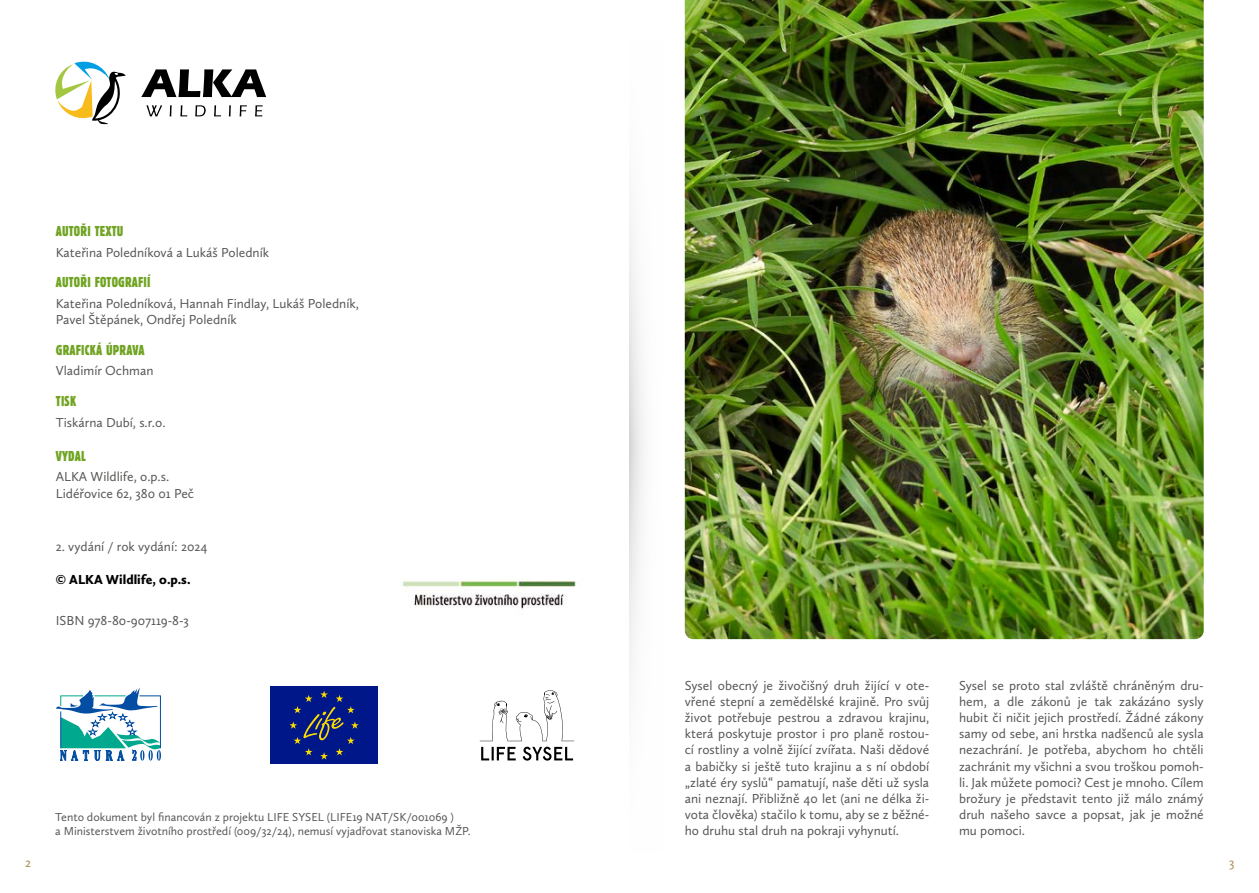
<style>
.page{position:relative;width:1259px;height:893px;background:#fff}
.page>*{position:absolute;margin:0;border:0;box-sizing:border-box;transform-origin:0 0}
.t1{font:15px "Block DOT Regu Extr Cond";letter-spacing:.015em;color:#71a423}
.t2{font:13.5px/16.2px "Calluna Sans";color:#575756;text-align:justify}
.t3{font:900 13.5px "Calluna Sans";color:#000}
.t4{font:13.5px "Calluna Sans";color:#ae8e55}
.t5{font:12px/14.4px "Calluna Sans";color:#575756}
</style>
<div class="page">
<img style="left:685px;top:0;width:518px;height:639px">
<svg style="left:55px;top:61px;width:71px;height:64px"></svg>
<svg style="left:141px;top:69px;width:125px;height:28px"></svg>
<svg style="left:146px;top:105px;width:16px;height:11px"></svg>
<svg style="left:170px;top:105px;width:2px;height:11px"></svg>
<svg style="left:180px;top:105px;width:7px;height:11px"></svg>
<svg style="left:195px;top:105px;width:11px;height:11px"></svg>
<svg style="left:214px;top:105px;width:7px;height:11px"></svg>
<svg style="left:229px;top:105px;width:2px;height:11px"></svg>
<svg style="left:240px;top:105px;width:7px;height:11px"></svg>
<svg style="left:255px;top:105px;width:8px;height:11px"></svg>
<svg style="left:480px;top:690px;width:94px;height:51px"></svg>
<svg style="left:481px;top:747px;width:92px;height:14px"></svg>
<img style="left:402px;top:580px;width:174px;height:29px">
<div style="left:271px;top:686px;width:106px;height:78px;background:#001789"></div>
<svg style="left:289px;top:691px;width:70px;height:68px"></svg>
<svg style="left:56px;top:687px;width:105px;height:74px"></svg>
<div style="left:629px;top:0;width:47px;height:893px;background:linear-gradient(to right,#f6f6f6,#fff)"></div>
<p class="t1" style="left:56px;top:223px;width:69px">AUTOŘI TEXTU</p>
<p class="t2" style="left:56px;top:244px;width:215px">Kateřina Poledníková a Lukáš Poledník</p>
<p class="t1" style="left:56px;top:274px;width:96px">AUTOŘI FOTOGRAFIÍ</p>
<p class="t2" style="left:56px;top:295px;width:305px">Kateřina Poledníková, Hannah Findlay, Lukáš Poledník,<br>Pavel Štěpánek, Ondřej Poledník</p>
<p class="t1" style="left:56px;top:341px;width:90px">GRAFICKÁ ÚPRAVA</p>
<p class="t2" style="left:56px;top:362px;width:99px">Vladimír Ochman</p>
<p class="t1" style="left:56px;top:393px;width:22px">TISK</p>
<p class="t2" style="left:56px;top:414px;width:111px">Tiskárna Dubí, s.r.o.</p>
<p class="t1" style="left:56px;top:447px;width:31px">VYDAL</p>
<p class="t2" style="left:56px;top:468px;width:140px">ALKA Wildlife, o.p.s.<br>Lidéřovice 62, 380 01 Peč</p>
<p class="t2" style="left:56px;top:538px;width:153px">2. vydání / rok vydání: 2024</p>
<p class="t3" style="left:56px;top:571px;width:136px">© ALKA Wildlife, o.p.s.</p>
<p class="t2" style="left:56px;top:612px;width:135px">ISBN 978-80-907119-8-3</p>
<p class="t5" style="left:55px;top:809px;width:417px">Tento dokument byl financován z projektu LIFE SYSEL (LIFE19 NAT/SK/001069 )<br>a Ministerstvem životního prostředí (009/32/24), nemusí vyjadřovat stanoviska MŽP.</p>
<p class="t2" style="left:685px;top:677px;width:246px">Sysel obecný je živočišný druh žijící v ote&shy;vřené stepní a zemědělské krajině. Pro svůj život potřebuje pestrou a zdravou krajinu, která poskytuje prostor i pro planě rostou&shy;cí rostliny a volně žijící zvířata. Naši dědové a babičky si ještě tuto krajinu a s ní období „zlaté éry syslů“ pamatují, naše děti už sysla ani neznají. Přibližně 40 let (ani ne délka ži&shy;vota člověka) stačilo k tomu, aby se z běžné&shy;ho druhu stal druh na pokraji vyhynutí.</p>
<p class="t2" style="left:959px;top:677px;width:246px">Sysel se proto stal zvláště chráněným dru&shy;hem, a dle zákonů je tak zakázáno sysly hubit či ničit jejich prostředí. Žádné zákony samy od sebe, ani hrstka nadšenců ale sysla nezachrání. Je potřeba, abychom ho chtěli zachránit my všichni a svou troškou pomoh&shy;li. Jak můžete pomoci? Cest je mnoho. Cílem brožury je představit tento již málo známý druh našeho savce a popsat, jak je možné mu pomoci.</p>
<p class="t4" style="left:25px;top:854px;width:7px">2</p>
<p class="t4" style="left:1229px;top:854px;width:7px">3</p>
</div>
